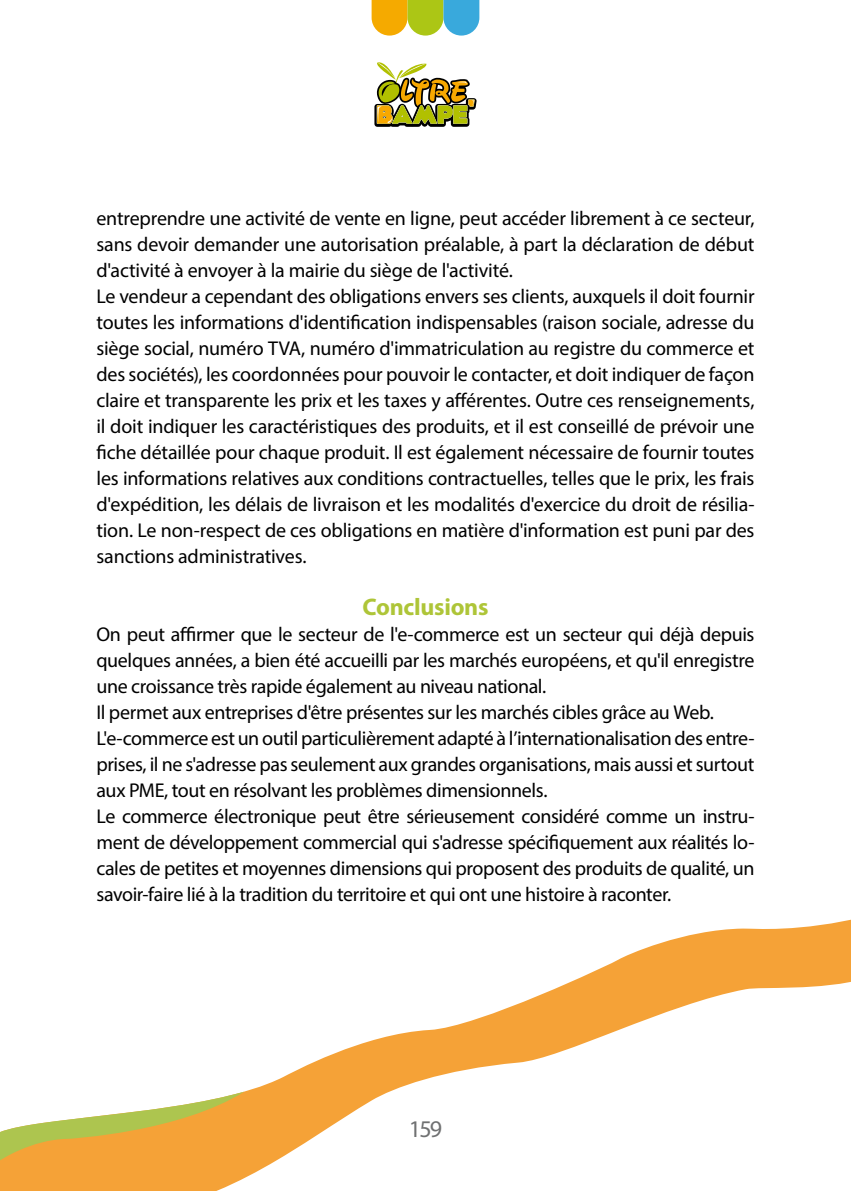
<style>
.page{position:relative;width:851px;height:1191px;background:#fff}
.page>*{position:absolute;margin:0;border:0;box-sizing:border-box;transform-origin:0 0}
.t1{font:700 24px "Myriad Pro";letter-spacing:-.01em;color:#aec538}
.t2{font:24px "Myriad Pro";color:#707172}
.t3{font:20px/26px "Myriad Pro";letter-spacing:-.015em;color:#000}
</style>
<div class="page">
<svg style="left:374px;top:62px;width:102px;height:65px"></svg>
<svg style="left:371px;top:0;width:108px;height:36px;background:#aabc66"></svg>
<svg style="left:0;top:920px;width:850px;height:271px"></svg>
<svg style="left:0;top:1091px;width:244px;height:69px"></svg>
<p class="t3" style="left:96px;top:205px;width:659px">entreprendre une activité de vente en ligne, peut accéder librement à ce secteur, sans devoir demander une autorisation préalable, à part la déclaration de début d'activité à envoyer à la mairie du siège de l'activité.<br>Le vendeur a cependant des obligations envers ses clients, auxquels il doit fournir toutes les informations d'identification indispensables (raison sociale, adresse du siège social, numéro TVA, numéro d'immatriculation au registre du commerce et des sociétés), les coordonnées pour pouvoir le contacter, et doit indiquer de façon claire et transparente les prix et les taxes y afférentes. Outre ces renseignements, il doit indiquer les caractéristiques des produits, et il est conseillé de prévoir une fiche détaillée pour chaque produit. Il est également nécessaire de fournir toutes les informations relatives aux conditions contractuelles, telles que le prix, les frais d'expédition, les délais de livraison et les modalités d'exercice du droit de résilia&shy;tion. Le non-respect de ces obligations en matière d'information est puni par des sanctions administratives.</p>
<p class="t1" style="left:362px;top:591px;width:127px">Conclusions</p>
<p class="t3" style="left:96px;top:621px;width:659px">On peut affirmer que le secteur de l'e-commerce est un secteur qui déjà depuis quelques années, a bien été accueilli par les marchés européens, et qu'il enregistre une croissance très rapide également au niveau national.<br>Il permet aux entreprises d'être présentes sur les marchés cibles grâce au Web.<br>L'e-commerce est un outil particulièrement adapté à l’internationalisation des entre&shy;prises, il ne s'adresse pas seulement aux grandes organisations, mais aussi et surtout aux PME, tout en résolvant les problèmes dimensionnels.<br>Le commerce électronique peut être sérieusement considéré comme un instru&shy;ment de développement commercial qui s'adresse spécifiquement aux réalités lo&shy;cales de petites et moyennes dimensions qui proposent des produits de qualité, un savoir-faire lié à la tradition du territoire et qui ont une histoire à raconter.</p>
<p class="t2" style="left:409px;top:1114px;width:35px">159</p>
</div>
